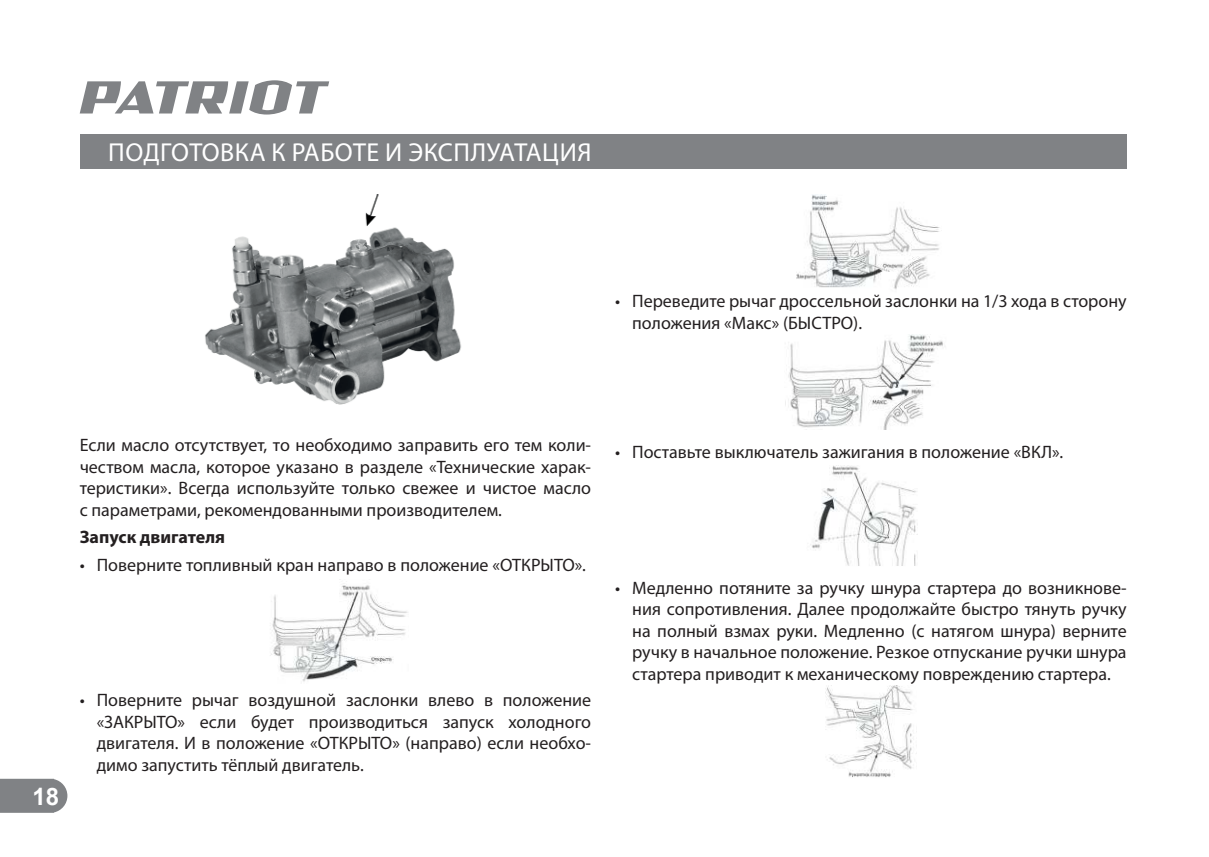
<style>
.page{position:relative;width:1209px;height:857px;background:#fff}
.page>*{position:absolute;margin:0;border:0;box-sizing:border-box;transform-origin:0 0}
.t1{font:26px "Myriad Pro";letter-spacing:.02em;color:#fff}
.t2{font:700 24px "Arial";color:#fff}
.t3{font:18px/21.6px "Myriad Pro";color:#231f20;text-align:justify}
.t4{font:700 18px "Myriad Pro";color:#231f20}
</style>
<div class="page">
<svg style="left:0;top:778px;width:67px;height:34px;background:#888a8d"></svg>
<div style="left:80px;top:134px;width:1046px;height:34px;background:#808285"></div>
<svg style="left:80px;top:80px;width:249px;height:34px"></svg>
<img style="left:205px;top:194px;width:256px;height:210px">
<img style="left:271px;top:579px;width:137px;height:103px">
<img style="left:796px;top:194px;width:144px;height:95px">
<img style="left:785px;top:334px;width:158px;height:95px">
<img style="left:810px;top:465px;width:107px;height:101px">
<img style="left:825px;top:685px;width:88px;height:92px">
<h1 class="t1" style="left:108px;top:140px;width:485px">ПОДГОТОВКА К РАБОТЕ И ЭКСПЛУАТАЦИЯ</h1>
<p class="t3" style="left:632px;top:290px;width:496px;text-indent:-17px">• Переведите рычаг дроссельной заслонки на 1/3 хода в сторону положения «Макс» (БЫСТРО).</p>
<p class="t3" style="left:80px;top:435px;width:513px">Если масло отсутствует, то необходимо заправить его тем коли&shy;чеством масла, которое указано в разделе «Технические харак&shy;теристики». Всегда используйте только свежее и чистое масло с параметрами, рекомендованными производителем.</p>
<p class="t4" style="left:80px;top:528px;width:147px">Запуск двигателя</p>
<p class="t3" style="left:80px;top:554px;width:508px">• Поверните топливный кран направо в положение «ОТКРЫТО».</p>
<h2 class="t2" style="left:32px;top:782px;width:28px">18</h2>
<p class="t3" style="left:97px;top:689px;width:496px;text-indent:-17px">• Поверните рычаг воздушной заслонки влево в положение «ЗАКРЫТО» если будет производиться запуск холодного двигателя. И в положение «ОТКРЫТО» (направо) если необхо&shy;димо запустить тёплый двигатель.</p>
<p class="t3" style="left:615px;top:442px;width:450px">• Поставьте выключатель зажигания в положение «ВКЛ».</p>
<p class="t3" style="left:632px;top:577px;width:496px;text-indent:-17px">• Медленно потяните за ручку шнура стартера до возникнове&shy;ния сопротивления. Далее продолжайте быстро тянуть ручку на полный взмах руки. Медленно (с натягом шнура) верните ручку в начальное положение. Резкое отпускание ручки шнура стартера приводит к механическому повреждению стартера.</p>
</div>
